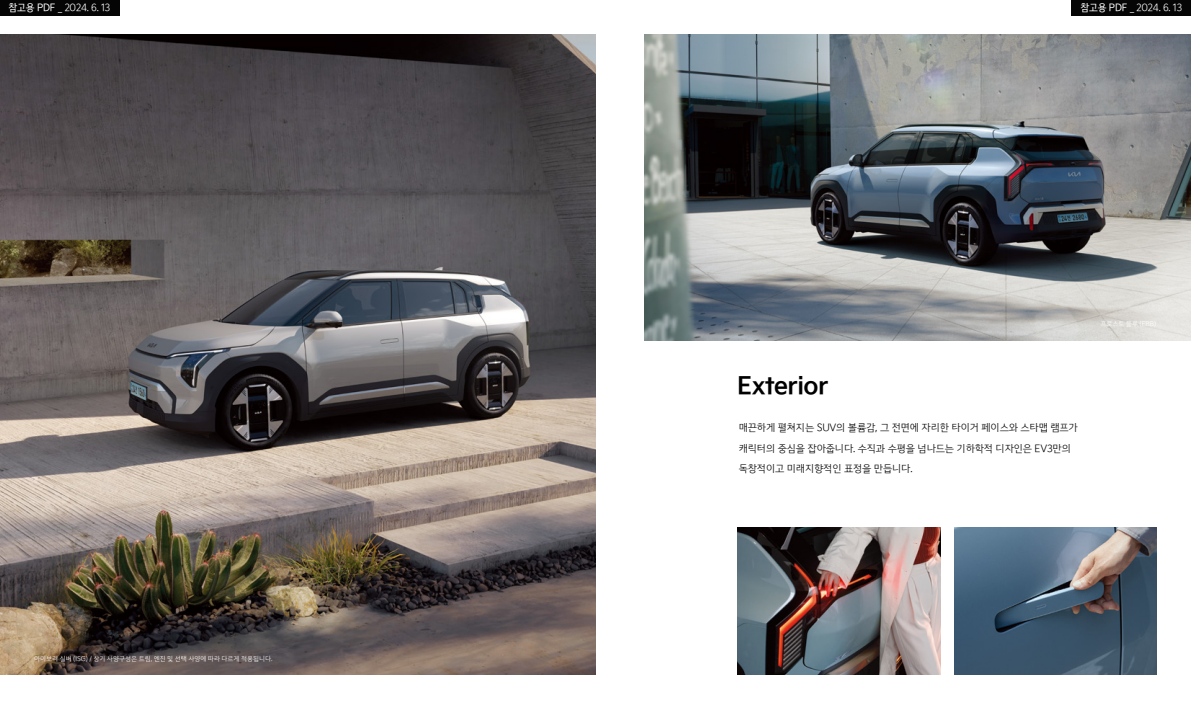
<style>
.page{position:relative;width:1191px;height:709px;background:#fff}
.page>*{position:absolute;margin:0;border:0;box-sizing:border-box;transform-origin:0 0}
.t1{font:24px "Kia Signature OTF Bold";letter-spacing:-.02em;color:#000}
.t2{font:10px/20px "Kia Signature OTF Light";letter-spacing:-.02em;color:#000}
.t3{font:10px "Kia Signature OTF Light";letter-spacing:-.02em;color:#fff;scale:.95 1}
.t4{font:6.5px "Kia Signature OTF Light";color:#fff}
.s1{font-family:"Kia Signature OTF Regular"}
</style>
<div class="page">
<img style="left:0;top:34px;width:595px;height:641px">
<img style="left:645px;top:34px;width:546px;height:306px">
<img style="left:954px;top:527px;width:203px;height:148px">
<img style="left:737px;top:527px;width:203px;height:148px">
<div style="left:0;top:0;width:119px;height:16px;background:#050505"></div>
<div style="left:1071px;top:0;width:120px;height:16px;background:#050505"></div>
<p class="t3" style="left:9px;top:0;width:109px"><span class="s1">참고용 PDF</span> _ 2024. 6. 13</p>
<p class="t3" style="left:1080px;top:0;width:109px"><span class="s1">참고용 PDF</span> _ 2024. 6. 13</p>
<p class="t4" style="left:34px;top:654px;width:240px">아이보리 실버 (ISG) / 상기 사양구성은 트림, 엔진 및 선택 사양에 따라 다르게 적용됩니다.</p>
<h1 class="t1" style="left:737px;top:367px;width:93px">Exterior</h1>
<p class="t2" style="left:738px;top:417px;width:341px">매끈하게 펼쳐지는 SUV의 볼륨감, 그 전면에 자리한 타이거 페이스와 스타맵 램프가 캐릭터의 중심을 잡아줍니다. 수직과 수평을 넘나드는 기하학적 디자인은 EV3만의 독창적이고 미래지향적인 표정을 만듭니다.</p>
</div>
